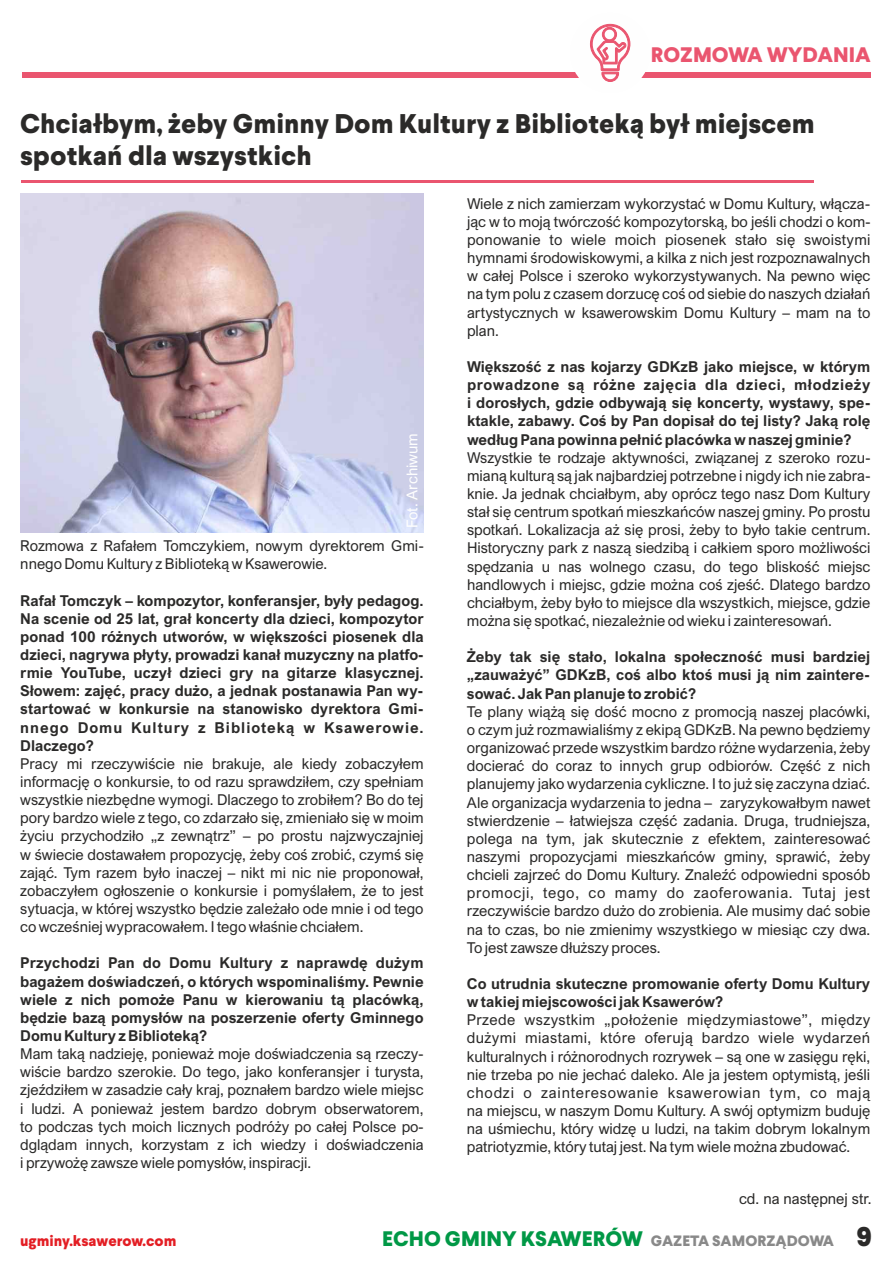
<style>
.page{position:relative;width:893px;height:1263px;background:#fff}
.page>*{position:absolute;margin:0;border:0;box-sizing:border-box;transform-origin:0 0}
.t1{font:800 27px/31.7px "Larsseit";color:#2b2a29}
.t2{font:800 21px "Larsseit";color:#009846}
.t3{font:800 21px "Larsseit";color:#ea556f}
.t4{font:15px/18.1px "Arial Nova";color:#2b2a29;text-align:justify}
.t5{font:700 15px/18.1px "Arial Nova";color:#2b2a29;text-align:justify}
.t6{font:800 15px "Larsseit";color:#e31e24}
.t7{font:15px "Arial Nova";color:#fefefe}
.s1{font-size:15px;color:#898989}
.s2{font-size:27px;color:#2b2a29}
</style>
<div class="page">
<div style="left:22px;top:72px;width:848px;height:5px;background:#ea556f"></div>
<div style="left:570px;top:13px;width:80px;height:80px;background:#fefefe;border-radius:50%"></div>
<svg style="left:590px;top:24px;width:40px;height:58px"></svg>
<img style="left:20px;top:194px;width:404px;height:338px">
<hr style="left:21px;top:180px;width:792px;height:3px;background:#ea556f">
<h2 class="t3" style="left:651px;top:47px;width:222px">ROZMOWA WYDANIA</h2>
<h1 class="t1" style="left:20px;top:111px;width:796px">Chciałbym, żeby Gminny Dom Kultury z Biblioteką był miejscem spotkań dla wszystkich</h1>
<p class="t7" style="left:406px;top:528px;width:97px;rotate:-90deg">Fot. Archiwum</p>
<p class="t4" style="left:20px;top:538px;width:405px">Rozmowa z Rafałem Tomczykiem, nowym dyrektorem Gmi&shy;nnego Domu Kultury z Biblioteką w Ksawerowie.</p>
<p class="t5" style="left:20px;top:593px;width:405px">Rafał Tomczyk – kompozytor, konferansjer, były pedagog.<br>Na scenie od 25 lat, grał koncerty dla dzieci, kompozytor ponad 100 różnych utworów, w większości piosenek dla dzieci, nagrywa płyty, prowadzi kanał muzyczny na platfo&shy;rmie YouTube, uczył dzieci gry na gitarze klasycznej.<br>Słowem: zajęć, pracy dużo, a jednak postanawia Pan wy&shy;startować w konkursie na stanowisko dyrektora Gmi&shy;nnego Domu Kultury z Biblioteką w Ksawerowie.<br>Dlaczego?</p>
<p class="t4" style="left:20px;top:756px;width:405px">Pracy mi rzeczywiście nie brakuje, ale kiedy zobaczyłem informację o konkursie, to od razu sprawdziłem, czy spełniam wszystkie niezbędne wymogi. Dlaczego to zrobiłem? Bo do tej pory bardzo wiele z tego, co zdarzało się, zmieniało się w moim życiu przychodziło „z zewnątrz” – po prostu najzwyczajniej w świecie dostawałem propozycję, żeby coś zrobić, czymś się zająć. Tym razem było inaczej – nikt mi nic nie proponował, zobaczyłem ogłoszenie o konkursie i pomyślałem, że to jest sytuacja, w której wszystko będzie zależało ode mnie i od tego co wcześniej wypracowałem. I tego właśnie chciałem.</p>
<p class="t5" style="left:20px;top:955px;width:405px">Przychodzi Pan do Domu Kultury z naprawdę dużym bagażem doświadczeń, o których wspominaliśmy. Pewnie wiele z nich pomoże Panu w kierowaniu tą placówką, będzie bazą pomysłów na poszerzenie oferty Gminnego Domu Kultury z Biblioteką?</p>
<p class="t4" style="left:20px;top:1046px;width:405px">Mam taką nadzieję, ponieważ moje doświadczenia są rzeczy&shy;wiście bardzo szerokie. Do tego, jako konferansjer i turysta, zjeździłem w zasadzie cały kraj, poznałem bardzo wiele miejsc i ludzi. A ponieważ jestem bardzo dobrym obserwatorem, to podczas tych moich licznych podróży po całej Polsce po&shy;dglądam innych, korzystam z ich wiedzy i doświadczenia i przywożę zawsze wiele pomysłów, inspiracji.</p>
<p class="t4" style="left:467px;top:196px;width:405px">Wiele z nich zamierzam wykorzystać w Domu Kultury, włącza&shy;jąc w to moją twórczość kompozytorską, bo jeśli chodzi o kom&shy;ponowanie to wiele moich piosenek stało się swoistymi hymnami środowiskowymi, a kilka z nich jest rozpoznawalnych w całej Polsce i szeroko wykorzystywanych. Na pewno więc na tym polu z czasem dorzucę coś od siebie do naszych działań artystycznych w ksawerowskim Domu Kultury – mam na to plan.</p>
<p class="t5" style="left:467px;top:359px;width:405px">Większość z nas kojarzy GDKzB jako miejsce, w którym prowadzone są różne zajęcia dla dzieci, młodzieży i dorosłych, gdzie odbywają się koncerty, wystawy, spe&shy;ktakle, zabawy. Coś by Pan dopisał do tej listy? Jaką rolę według Pana powinna pełnić placówka w naszej gminie?</p>
<p class="t4" style="left:467px;top:450px;width:405px">Wszystkie te rodzaje aktywności, związanej z szeroko rozu&shy;mianą kulturą są jak najbardziej potrzebne i nigdy ich nie zabra&shy;knie. Ja jednak chciałbym, aby oprócz tego nasz Dom Kultury stał się centrum spotkań mieszkańców naszej gminy. Po prostu spotkań. Lokalizacja aż się prosi, żeby to było takie centrum.<br>Historyczny park z naszą siedzibą i całkiem sporo możliwości spędzania u nas wolnego czasu, do tego bliskość miejsc handlowych i miejsc, gdzie można coś zjeść. Dlatego bardzo chciałbym, żeby było to miejsce dla wszystkich, miejsce, gdzie można się spotkać, niezależnie od wieku i zainteresowań.</p>
<p class="t5" style="left:467px;top:649px;width:405px">Żeby tak się stało, lokalna społeczność musi bardziej „zauważyć” GDKzB, coś albo ktoś musi ją nim zaintere&shy;sować. Jak Pan planuje to zrobić?</p>
<p class="t4" style="left:467px;top:704px;width:405px">Te plany wiążą się dość mocno z promocją naszej placówki, o czym już rozmawialiśmy z ekipą GDKzB. Na pewno będziemy organizować przede wszystkim bardzo różne wydarzenia, żeby docierać do coraz to innych grup odbiorów. Część z nich planujemy jako wydarzenia cykliczne. I to już się zaczyna dziać.<br>Ale organizacja wydarzenia to jedna – zaryzykowałbym nawet stwierdzenie – łatwiejsza część zadania. Druga, trudniejsza, polega na tym, jak skutecznie z efektem, zainteresować naszymi propozycjami mieszkańców gminy, sprawić, żeby chcieli zajrzeć do Domu Kultury. Znaleźć odpowiedni sposób promocji, tego, co mamy do zaoferowania. Tutaj jest rzeczywiście bardzo dużo do zrobienia. Ale musimy dać sobie na to czas, bo nie zmienimy wszystkiego w miesiąc czy dwa.<br>To jest zawsze dłuższy proces.</p>
<p class="t5" style="left:467px;top:976px;width:405px">Co utrudnia skuteczne promowanie oferty Domu Kultury w takiej miejscowości jak Ksawerów?</p>
<p class="t4" style="left:467px;top:1012px;width:405px">Przede wszystkim „położenie międzymiastowe”, między dużymi miastami, które oferują bardzo wiele wydarzeń kulturalnych i różnorodnych rozrywek – są one w zasięgu ręki, nie trzeba po nie jechać daleko. Ale ja jestem optymistą, jeśli chodzi o zainteresowanie ksawerowian tym, co mają na miejscu, w naszym Domu Kultury. A swój optymizm buduję na uśmiechu, który widzę u ludzi, na takim dobrym lokalnym patriotyzmie, który tutaj jest. Na tym wiele można zbudować.</p>
<p class="t4" style="left:739px;top:1191px;width:134px">cd. na następnej str.</p>
<p class="t6" style="left:20px;top:1235px;width:158px">ugminy.ksawerow.com</p>
<h2 class="t2" style="left:382px;top:1231px;width:491px">ECHO GMINY KSAWERÓW <span class="s1">GAZETA SAMORZĄDOWA</span> <span class="s2">9</span></h2>
</div>
